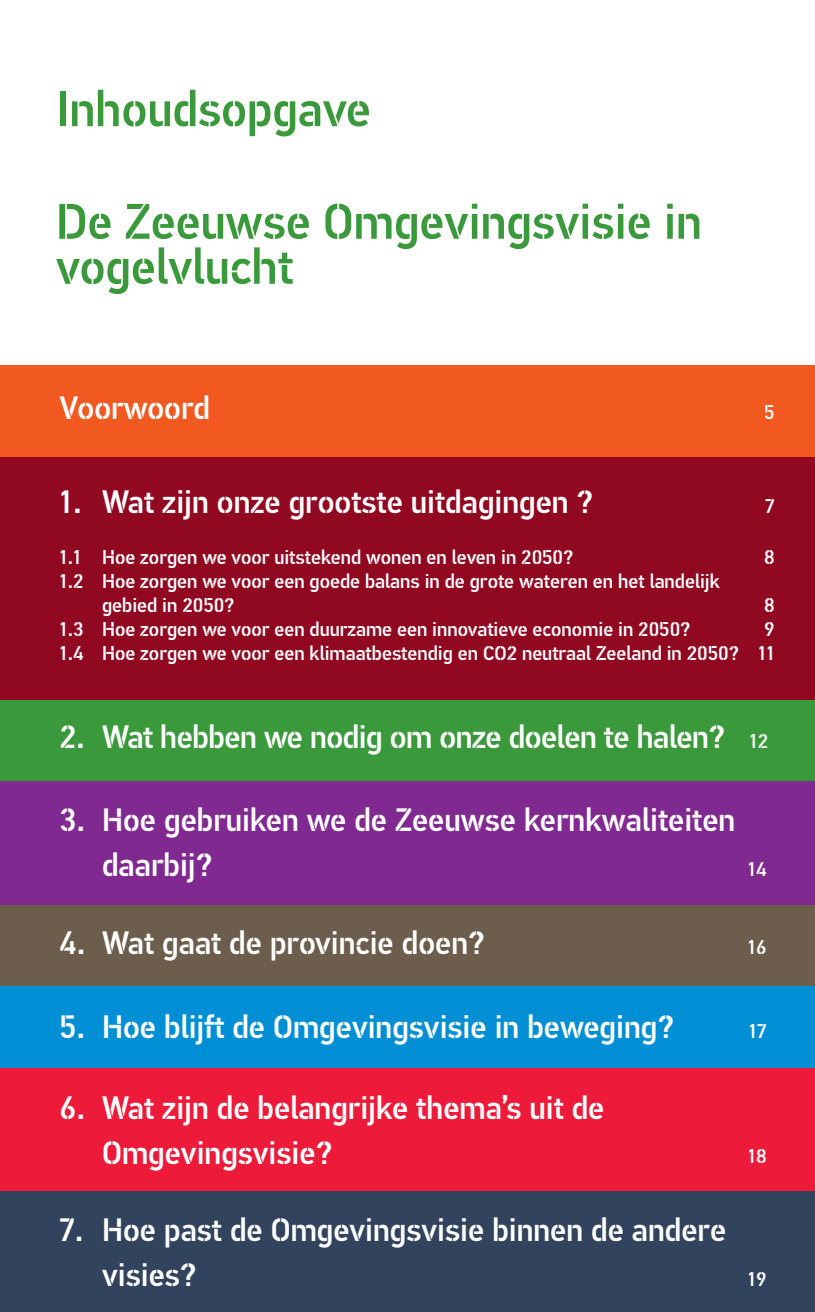
<style>
.page{position:relative;width:815px;height:1312px;background:#fff}
.page>*{position:absolute;margin:0;border:0;box-sizing:border-box;transform-origin:0 0}
.t1{font:500 50px/45px "PF Din Stencil";color:#3a9a3b}
.t2{font:500 32.5px/45px "PF Din Stencil";color:#fff}
.t3{font:500 20px/24px "PF Din Stencil";color:#fff}
.s1{font-size:20px}
</style>
<div class="page">
<div style="left:0;top:1190px;width:815px;height:121px;background:#32435e"></div>
<div style="left:0;top:365px;width:815px;height:92px;background:#f15921"></div>
<div style="left:0;top:457px;width:815px;height:243px;background:#910821"></div>
<div style="left:0;top:1067px;width:815px;height:123px;background:#ed1a3a"></div>
<div style="left:0;top:700px;width:815px;height:81px;background:#3a9a3b"></div>
<div style="left:0;top:781px;width:815px;height:124px;background:#802990"></div>
<div style="left:0;top:905px;width:815px;height:81px;background:#6c5d4d"></div>
<div style="left:0;top:986px;width:815px;height:81px;background:#008fd5"></div>
<h1 class="t1" style="left:56px;top:87px;width:316px">Inhoudsopgave</h1>
<h1 class="t1" style="left:56px;top:200px;width:647px">De Zeeuwse Omgevingsvisie in vogelvlucht</h1>
<p class="t2" style="left:60px;top:386px;width:152px">Voorwoord</p>
<p class="t3" style="left:764px;top:400px;width:12px">5</p>
<p class="t2" style="left:60px;top:479px;width:535px">1. Wat zijn onze grootste uitdagingen ?</p>
<p class="t3" style="left:765px;top:494px;width:11px">7</p>
<p class="t3" style="left:60px;top:545px;width:515px">1.1 Hoe zorgen we voor uitstekend wonen en leven in 2050?</p>
<p class="t3" style="left:764px;top:545px;width:12px">8</p>
<p class="t3" style="left:102px;top:569px;width:619px;text-indent:-43px">1.2 Hoe zorgen we voor een goede balans in de grote wateren en het landelijk gebied in 2050?</p>
<p class="t3" style="left:764px;top:593px;width:12px">8</p>
<p class="t3" style="left:60px;top:617px;width:632px">1.3 Hoe zorgen we voor een duurzame een innovatieve economie in 2050?</p>
<p class="t3" style="left:60px;top:617px;width:716px;text-align:right">9<br>1.4 Hoe zorgen we voor een klimaatbestendig en CO2 neutraal Zeeland in 2050? 11</p>
<p class="t2" style="left:60px;top:715px;width:710px">2. Wat hebben we nodig om onze doelen te halen? <span class="s1">12</span></p>
<p class="t2" style="left:102px;top:798px;width:635px;text-indent:-43px">3. Hoe gebruiken we de Zeeuwse kernkwaliteiten daarbij?</p>
<p class="t3" style="left:748px;top:857px;width:20px">14</p>
<p class="t2" style="left:60px;top:920px;width:427px">4. Wat gaat de provincie doen?</p>
<p class="t3" style="left:748px;top:934px;width:20px">16</p>
<p class="t2" style="left:60px;top:1004px;width:616px">5. Hoe blijft de Omgevingsvisie in beweging?</p>
<p class="t2" style="left:102px;top:1085px;width:504px;text-indent:-43px">6. Wat zijn de belangrijke thema’s uit de<br>Omgevingsvisie?</p>
<p class="t2" style="left:102px;top:1207px;width:626px;text-indent:-43px">7. Hoe past de Omgevingsvisie binnen de andere visies?</p>
<p class="t3" style="left:749px;top:1019px;width:19px">17</p>
<p class="t3" style="left:748px;top:1144px;width:20px">18</p>
<p class="t3" style="left:748px;top:1266px;width:20px">19</p>
</div>
